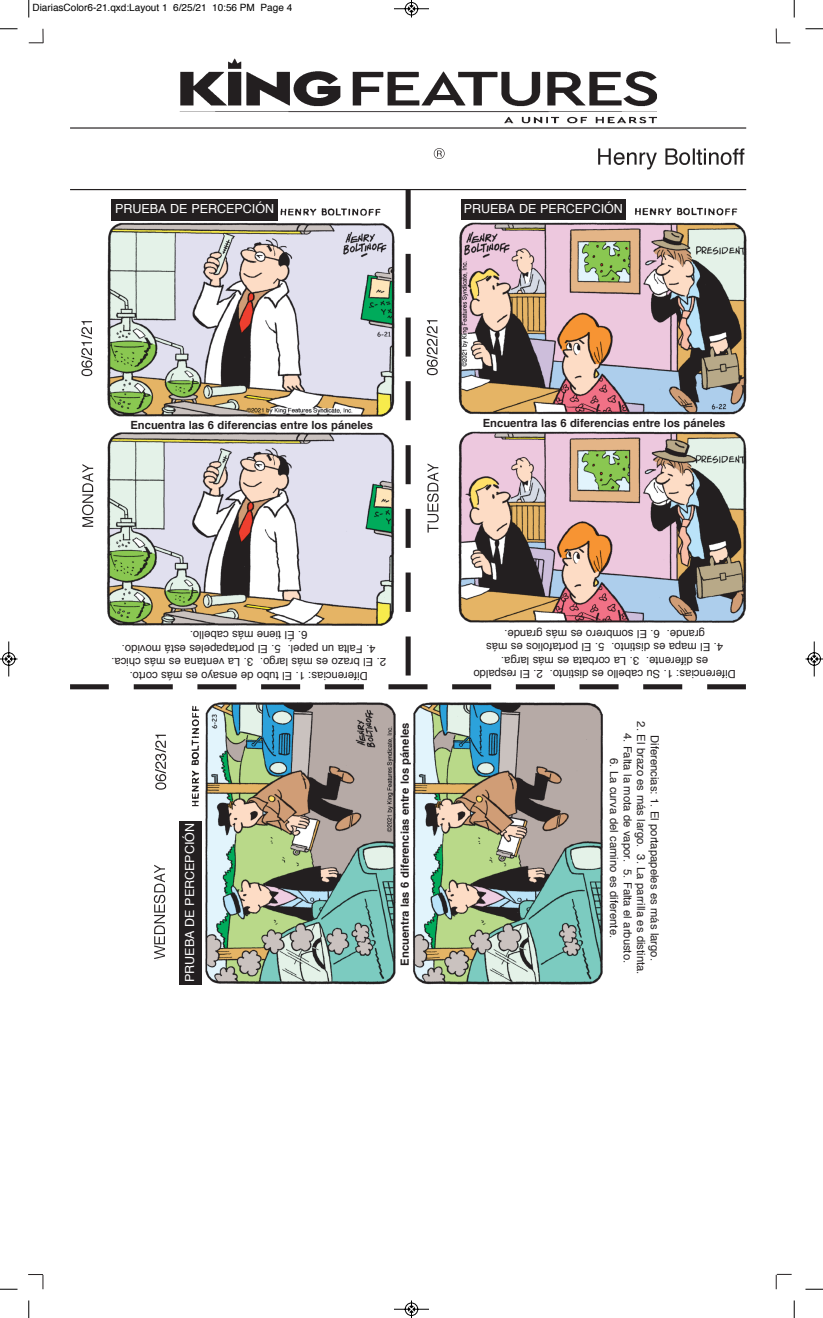
<style>
.page{position:relative;width:823px;height:1318px;background:#fff}
.page>*{position:absolute;margin:0;border:0;box-sizing:border-box;transform-origin:0 0}
.t1{font:12.5px "Helvetica";color:#fff}
.t2{font:11.25px/13.5px "Helvetica";color:#231f20}
.t3{font:700 11.25px "Helvetica";color:#231f20}
.t4{font:10px "Helvetica";color:#000}
</style>
<div class="page">
<img style="left:70px;top:29px;width:706px;height:956px">
<img style="left:205px;top:701px;width:400px;height:284px">
<img style="left:106px;top:222px;width:289px;height:404px">
<img style="left:458px;top:221px;width:289px;height:402px">
<svg style="left:29px;top:29px;width:15px;height:15px"></svg>
<svg style="left:776px;top:29px;width:14px;height:15px"></svg>
<svg style="left:776px;top:1274px;width:15px;height:15px"></svg>
<svg style="left:28px;top:1274px;width:16px;height:15px"></svg>
<div style="left:111px;top:199px;width:167px;height:22px;background:#231f20"></div>
<div style="left:461px;top:199px;width:164px;height:21px;background:#231f20"></div>
<div style="left:179px;top:821px;width:22px;height:163px;background:#231f20"></div>
<svg style="left:28px;top:0;width:2px;height:18px"></svg>
<svg style="left:0;top:28px;width:18px;height:2px"></svg>
<svg style="left:793px;top:0;width:2px;height:18px"></svg>
<svg style="left:805px;top:28px;width:17px;height:2px"></svg>
<svg style="left:28px;top:1300px;width:2px;height:18px"></svg>
<svg style="left:0;top:1288px;width:18px;height:2px"></svg>
<svg style="left:793px;top:1300px;width:2px;height:18px"></svg>
<svg style="left:805px;top:1288px;width:17px;height:2px"></svg>
<svg style="left:394px;top:0;width:35px;height:18px"></svg>
<svg style="left:394px;top:1300px;width:35px;height:18px"></svg>
<svg style="left:0;top:641px;width:18px;height:36px"></svg>
<svg style="left:805px;top:641px;width:17px;height:36px"></svg>
<p class="t4" style="left:32px;top:4px;width:261px">DiariasColor6-21.qxd:Layout 1 6/25/21 10:56 PM Page 4</p>
<p class="t1" style="left:115px;top:204px;width:161px">PRUEBA DE PERCEPCIÓN</p>
<p class="t1" style="left:463px;top:204px;width:161px">PRUEBA DE PERCEPCIÓN</p>
<p class="t3" style="left:130px;top:420px;width:244px">Encuentra las 6 diferencias entre los páneles</p>
<p class="t3" style="left:483px;top:418px;width:244px">Encuentra las 6 diferencias entre los páneles</p>
<p class="t2" style="left:307px;top:654px;width:119px;text-indent:-68px;rotate:-180deg">F. 4 a t l a nu . l epap<br>É. 6 ene i t l m sá . o l l ebac</p>
<p class="t2" style="left:281px;top:668px;width:160px;text-indent:-105px;rotate:-180deg">E. 2 oza r bl se m sá . og r a l<br>E. 5 se l epapa t r opl á t se m . od i vo</p>
<p class="t2" style="left:253px;top:681px;width:143px;text-indent:-115px;rotate:-180deg">D E. 1: sa i cne r e f i obu t l ed oyasne se m sá . o t r oc<br>aL. 3 ana t nev se m sá . ac i hc</p>
<p class="t2" style="left:659px;top:653px;width:157px;text-indent:-63px;rotate:-180deg">E. 4 ml apa se .otni tsid<br>E. 6 mosl o r e r b se m sá . edna r g</p>
<p class="t2" style="left:705px;top:639px;width:40px;rotate:-180deg">. ednar g</p>
<p class="t2" style="left:604px;top:653px;width:120px;rotate:-180deg">E. 5 soi l ofat ropl se m sá</p>
<p class="t2" style="left:639px;top:680px;width:139px;text-indent:-97px;rotate:-180deg">D S.1: sai cneref i u ol l ebac se .otni tsid<br>aL. 3 atabroc se m sá .agral</p>
<p class="t2" style="left:708px;top:666px;width:64px;rotate:-180deg">se .etneref id</p>
<p class="t2" style="left:543px;top:680px;width:71px;rotate:-180deg">E. 2 od l apse r l</p>
<p class="t1" style="left:184px;top:982px;width:161px;rotate:-90deg">PRUEBA DE PERCEPCIÓN</p>
<p class="t3" style="left:400px;top:965px;width:244px;rotate:-90deg">Encuentra las 6 diferencias entre los páneles</p>
<p class="t2" style="left:647px;top:721px;width:254px;rotate:90deg">2. El brazo es más largo. 3. La parrilla es distinta.</p>
<p class="t2" style="left:633px;top:733px;width:232px;rotate:90deg">4. Falta la mota de vapor. 5. Falta el arbusto.</p>
<p class="t2" style="left:660px;top:735px;width:227px;rotate:90deg">Diferencias: 1. El portapapeles es más largo.</p>
<p class="t2" style="left:620px;top:758px;width:182px;rotate:90deg">6. La curva del camino es diferente.</p>
</div>
